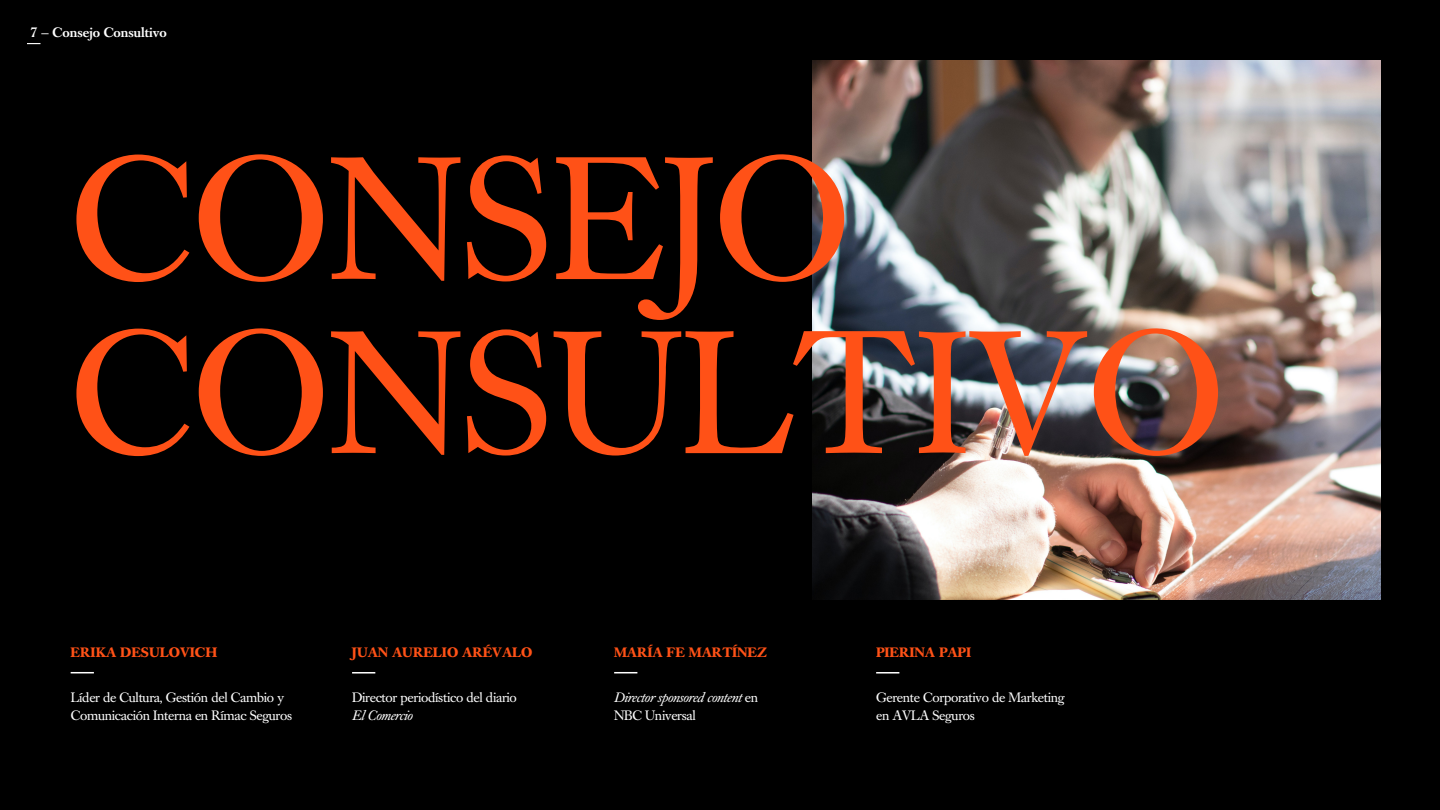
<style>
.page{position:relative;width:1440px;height:810px;background:#000}
.page>*{position:absolute;margin:0;border:0;box-sizing:border-box;transform-origin:0 0}
.t1{font:172.5px/174.1px "Caslon Book BE";color:#ff5117}
.t2{font:13.5px/18px "Caslon Book BE";letter-spacing:-.02em;color:#fff}
.t3{font:700 13.5px "Caslon Book BE";color:#ff5217}
.t4{font:italic 13.5px/18px "Caslon Book BE";letter-spacing:-.02em;color:#fff}
.t5{font:500 13.5px "Caslon Book BE";color:#fff}
.s1{font-style:normal}
</style>
<div class="page">
<svg style="left:27px;top:43px;width:13px;height:1px"></svg>
<img style="left:813px;top:61px;width:567px;height:539px">
<hr style="left:876px;top:672px;width:23px;height:2px;background:#fff">
<svg style="left:614px;top:672px;width:23px;height:1px"></svg>
<svg style="left:71px;top:672px;width:23px;height:1px"></svg>
<hr style="left:352px;top:672px;width:23px;height:2px;background:#fff">
<p class="t5" style="left:31px;top:25px;width:138px">7 — Consejo Consultivo</p>
<h1 class="t1" style="left:71px;top:137px;width:1155px">CONSEJO<br>CONSULTIVO</h1>
<p class="t3" style="left:352px;top:644px;width:182px">JUAN AURELIO ARÉVALO</p>
<p class="t3" style="left:71px;top:644px;width:148px">ERIKA DESULOVICH</p>
<p class="t3" style="left:614px;top:644px;width:154px">MARÍA FE MARTÍNEZ</p>
<p class="t3" style="left:876px;top:644px;width:97px">PIERINA PAPI</p>
<p class="t2" style="left:352px;top:689px;width:166px">Director periodístico del diario</p>
<p class="t4" style="left:352px;top:707px;width:62px">El Comercio</p>
<p class="t2" style="left:71px;top:689px;width:223px">Líder de Cultura, Gestión del Cambio y<br>Comunicación Interna en Rímac Seguros</p>
<p class="t2" style="left:876px;top:689px;width:190px">Gerente Corporativo de Marketing en AVLA Seguros</p>
<p class="t4" style="left:614px;top:689px;width:146px">Director sponsored content <span class="s1">en<br>NBC Universal</span></p>
</div>
